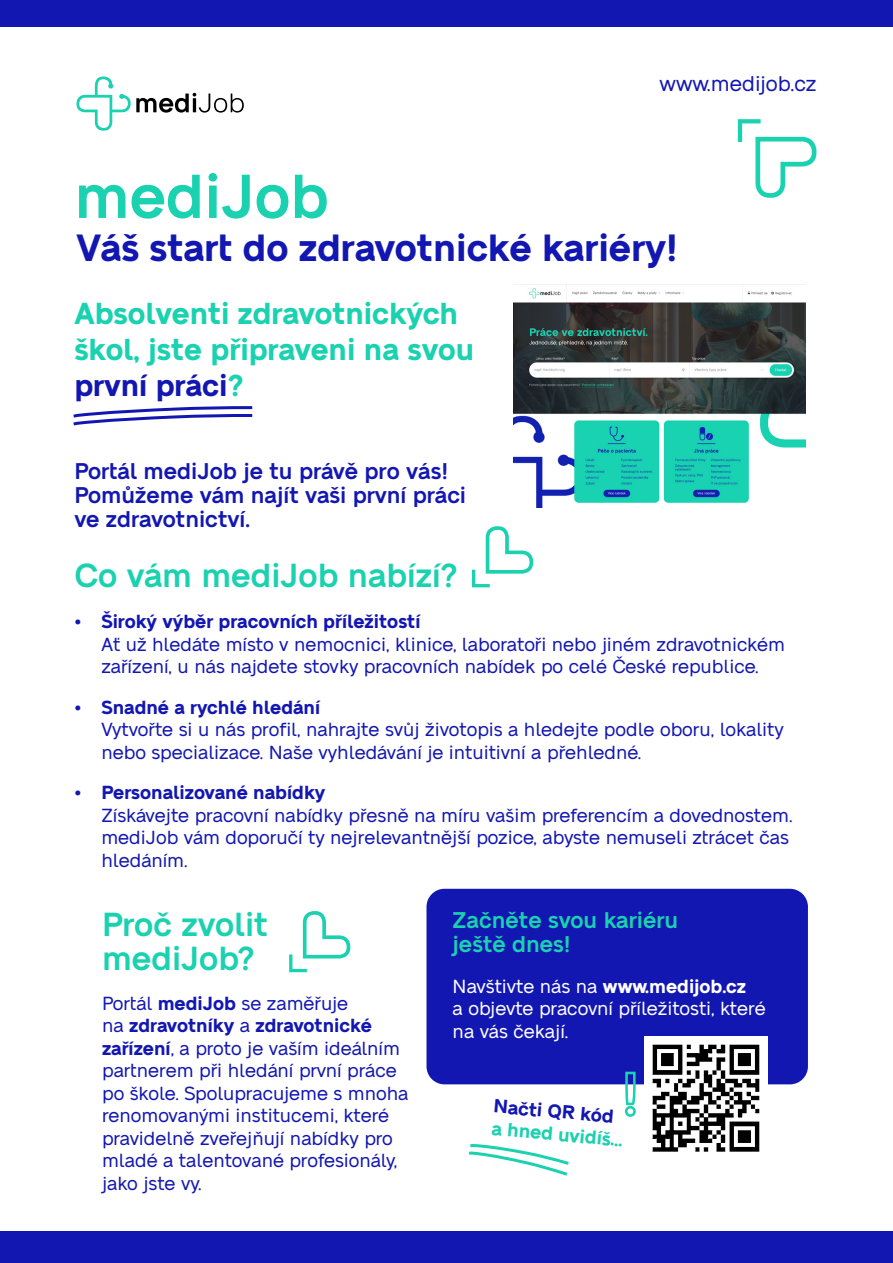
<style>
.page{position:relative;width:893px;height:1263px;background:#fff}
.page>*{position:absolute;margin:0;border:0;box-sizing:border-box;transform-origin:0 0}
.t1{font:600 61.2px "Neue Alte Grotesk";color:#1ad1b0}
.t2{font:700 37.5px "Neue Alte Grotesk";color:#1317b1}
.t3{font:600 33px/34.5px "Neue Alte Grotesk";color:#1ad1b0}
.t4{font:700 30px/36px "Neue Alte Grotesk";color:#1ad1b0}
.t5{font:600 22.5px/24px "Neue Alte Grotesk";color:#1317b1}
.t6{font:600 22.5px/24px "Neue Alte Grotesk";color:#1ad1b0}
.t7{font:21px "Neue Alte Grotesk";color:#1317b1}
.t8{font:18.75px/22.5px "Neue Alte Grotesk";color:#1317b1}
.t9{font:700 18.75px "Neue Alte Grotesk";color:#1317b1}
.t10{font:18.75px/22.5px "Neue Alte Grotesk";color:#fff}
.t11{font:700 18.75px "Neue Alte Grotesk";color:#1ad1b0}
.s1{color:#1317b1}
.s2{font-weight:700}
</style>
<div class="page">
<img style="left:513px;top:284px;width:292px;height:223px">
<svg style="left:77px;top:77px;width:167px;height:54px"></svg>
<svg style="left:738px;top:119px;width:78px;height:79px"></svg>
<svg style="left:472px;top:526px;width:61px;height:61px"></svg>
<svg style="left:289px;top:911px;width:61px;height:61px"></svg>
<div style="left:0;top:0;width:893px;height:26px;background:#1317b1"></div>
<div style="left:0;top:1231px;width:893px;height:32px;background:#1317b1"></div>
<div style="left:426px;top:889px;width:382px;height:195px;background:#1317b1;border-radius:18px"></div>
<svg style="left:73px;top:406px;width:180px;height:20px"></svg>
<img style="left:644px;top:1036px;width:123px;height:116px">
<svg style="left:469px;top:1144px;width:100px;height:32px"></svg>
<svg style="left:624px;top:1071px;width:13px;height:46px"></svg>
<p class="t7" style="left:660px;top:73px;width:158px">www.medijob.cz</p>
<h1 class="t1" style="left:74px;top:161px;width:256px">mediJob</h1>
<h2 class="t2" style="left:77px;top:226px;width:603px">Váš start do zdravotnické kariéry!</h2>
<h3 class="t4" style="left:74px;top:296px;width:401px">Absolventi zdravotnických škol, jste připraveni na svou <span class="s1">první práci</span>?</h3>
<p class="t5" style="left:74px;top:460px;width:393px">Portál mediJob je tu právě pro vás!<br>Pomůžeme vám najít vaši první práci ve zdravotnictví.</p>
<h3 class="t3" style="left:74px;top:559px;width:385px">Co vám mediJob nabízí?</h3>
<p class="t9" style="left:74px;top:610px;width:347px">• Široký výběr pracovních příležitostí</p>
<p class="t8" style="left:101px;top:633px;width:685px">Ať už hledáte místo v nemocnici, klinice, laboratoři nebo jiném zdravotnickém zařízení, u nás najdete stovky pracovních nabídek po celé České republice.</p>
<p class="t9" style="left:74px;top:696px;width:247px">• Snadné a rychlé hledání</p>
<p class="t8" style="left:101px;top:719px;width:684px">Vytvořte si u nás profil, nahrajte svůj životopis a hledejte podle oboru, lokality nebo specializace. Naše vyhledávání je intuitivní a přehledné.</p>
<p class="t9" style="left:74px;top:782px;width:253px">• Personalizované nabídky</p>
<p class="t8" style="left:101px;top:804px;width:693px">Získávejte pracovní nabídky přesně na míru vašim preferencím a dovednostem. mediJob vám doporučí ty nejrelevantnější pozice, abyste nemuseli ztrácet čas hledáním.</p>
<h3 class="t3" style="left:102px;top:907px;width:168px">Proč zvolit mediJob?</h3>
<p class="t8" style="left:102px;top:992px;width:308px">Portál <span class="s2">mediJob</span> se zaměřuje<br>na <span class="s2">zdravotníky</span> a <span class="s2">zdravotnické zařízení</span>, a proto je vaším ideálním partnerem při hledání první práce po škole. Spolupracujeme s mnoha renomovanými institucemi, které pravidelně zveřejňují nabídky pro mladé a talentované profesionály, jako jste vy.</p>
<p class="t6" style="left:453px;top:908px;width:227px">Začněte svou kariéru ještě dnes!</p>
<p class="t10" style="left:453px;top:975px;width:314px">Navštivte nás na <span class="s2">www.medijob.cz<br></span>a objevte pracovní příležitosti, které na vás čekají.</p>
<p class="t9" style="left:495px;top:1095px;width:122px;rotate:5deg">Načti QR kód</p>
<p class="t11" style="left:493px;top:1117px;width:133px;rotate:5deg">a hned uvidíš...</p>
</div>
